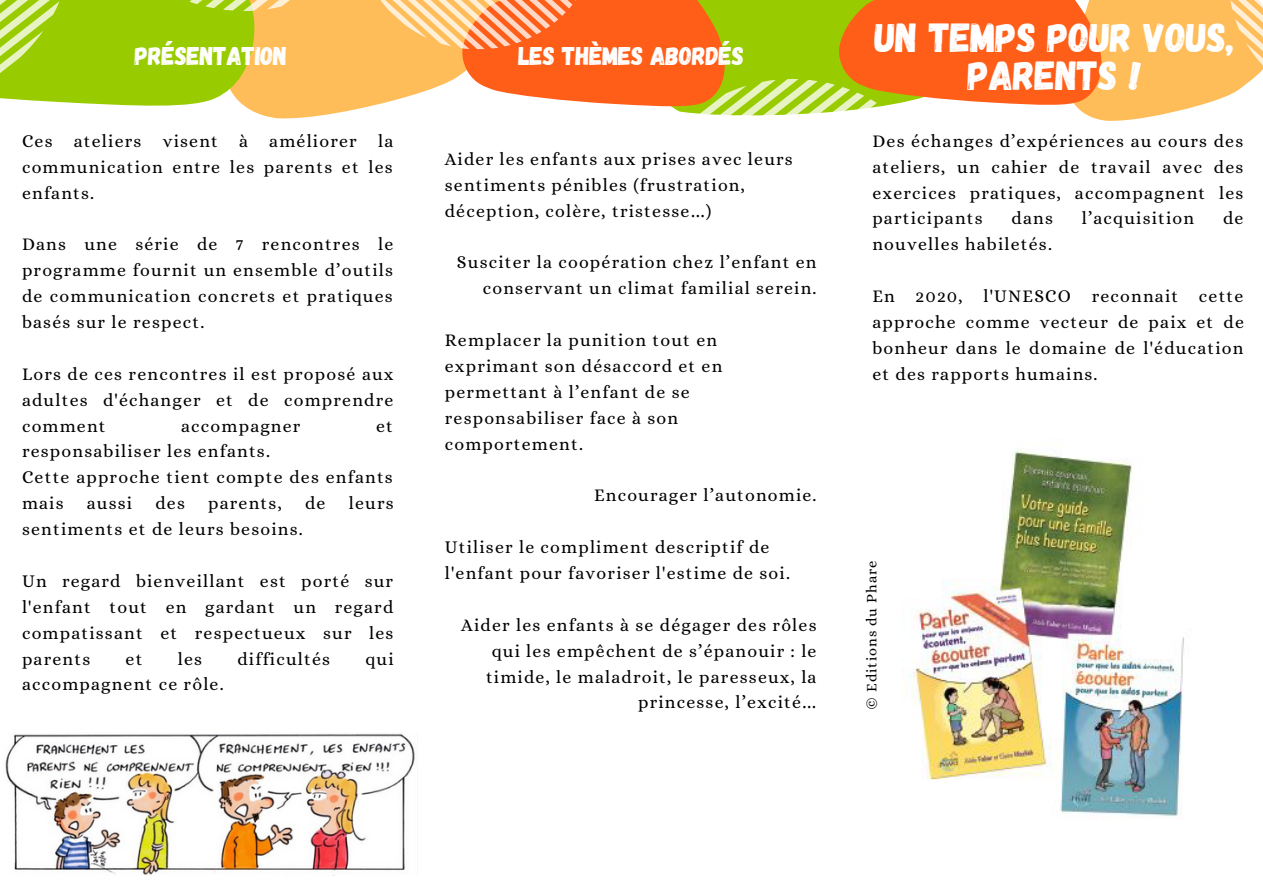
<style>
.page{position:relative;width:1263px;height:894px;background:#fff}
.page>*{position:absolute;margin:0;border:0;box-sizing:border-box;transform-origin:0 0}
.t1{font:40.5px/38.2px "Gagalin";letter-spacing:-.01em;color:#fff;text-align:center}
.t2{font:25.5px "Gagalin";letter-spacing:-.01em;color:#fff}
.t3{font:17.85px/25.8px "Alice";letter-spacing:.065em;color:#000;text-align:justify}
.t4{font:14.55px "Alice";letter-spacing:.065em;color:#000}
.s1{font-family:"Noto Sans Gurmukhi"}
</style>
<div class="page">
<div style="left:728px;top:0;width:108px;height:61px;background:#9c0"></div>
<svg style="left:836px;top:0;width:427px;height:121px;background:#fd984d"></svg>
<svg style="left:728px;top:61px;width:242px;height:60px"></svg>
<svg style="left:0;top:0;width:728px;height:119px;background:#e1b44c"></svg>
<img style="left:5px;top:734px;width:410px;height:141px">
<img style="left:911px;top:448px;width:273px;height:369px">
<h2 class="t2" style="left:135px;top:40px;width:154px">PRÉSENTATION</h2>
<p class="t3" style="left:22px;top:128px;width:373px">Ces ateliers visent à améliorer la communication entre les parents et les enfants.</p>
<p class="t3" style="left:22px;top:231px;width:373px">Dans une série de 7 rencontres le programme fournit un ensemble d’outils de communication concrets et pratiques basés sur le respect.</p>
<p class="t3" style="left:22px;top:360px;width:373px">Lors de ces rencontres il est proposé aux adultes d'échanger et de comprendre comment</p>
<p class="t3" style="left:181px;top:412px;width:121px">accompagner</p>
<p class="t3" style="left:376px;top:412px;width:18px">et</p>
<p class="t3" style="left:22px;top:438px;width:372px;text-align:left">responsabiliser les enfants.<br>Cette approche tient compte des enfants mais</p>
<p class="t3" style="left:87px;top:490px;width:47px">aussi</p>
<p class="t3" style="left:155px;top:490px;width:31px">des</p>
<p class="t3" style="left:208px;top:490px;width:75px">parents,</p>
<p class="t3" style="left:305px;top:490px;width:22px">de</p>
<p class="t3" style="left:349px;top:490px;width:46px">leurs</p>
<p class="t3" style="left:22px;top:516px;width:282px">sentiments et de leurs besoins.</p>
<p class="t3" style="left:22px;top:567px;width:373px">Un regard bienveillant est porté sur l'enfant tout en gardant un regard compatissant et respectueux sur les parents</p>
<p class="t3" style="left:126px;top:645px;width:18px">et</p>
<p class="t3" style="left:178px;top:645px;width:26px">les</p>
<p class="t3" style="left:237px;top:645px;width:94px">difficultés</p>
<p class="t3" style="left:365px;top:645px;width:30px">qui</p>
<p class="t3" style="left:22px;top:671px;width:203px">accompagnent ce rôle.</p>
<h2 class="t2" style="left:518px;top:40px;width:227px">LES THÈMES ABORDÉS</h2>
<p class="t3" style="left:445px;top:146px;width:350px;text-align:left">Aider les enfants aux prises avec leurs sentiments pénibles (frustration, déception, colère, tristesse<span class="s1">…</span>)</p>
<p class="t3" style="left:457px;top:249px;width:361px;text-align:right">Susciter la coopération chez l’enfant en conservant un climat familial serein.</p>
<p class="t3" style="left:445px;top:327px;width:279px;text-align:left">Remplacer la punition tout en exprimant son désaccord et en permettant à l’enfant de se responsabiliser face à son comportement.</p>
<p class="t3" style="left:594px;top:482px;width:224px">Encourager l’autonomie.</p>
<p class="t3" style="left:445px;top:534px;width:347px">Utiliser le compliment descriptif de l'enfant pour favoriser l'estime de soi.</p>
<p class="t3" style="left:461px;top:611px;width:357px;text-align:right">Aider les enfants à se dégager des rôles qui les empêchent de s’épanouir : le timide, le maladroit, le paresseux, la princesse, l’excité<span class="s1">…</span></p>
<h1 class="t1" style="left:875px;top:16px;width:361px">UN TEMPS POUR VOUS,<br>PARENTS !</h1>
<p class="t3" style="left:872px;top:128px;width:373px">Des échanges d’expériences au cours des ateliers, un cahier de travail avec des exercices pratiques, accompagnent les participants</p>
<p class="t3" style="left:1011px;top:205px;width:43px">dans</p>
<p class="t3" style="left:1082px;top:205px;width:114px">l’acquisition</p>
<p class="t3" style="left:1223px;top:205px;width:22px">de</p>
<p class="t3" style="left:872px;top:231px;width:181px">nouvelles habiletés.</p>
<p class="t3" style="left:872px;top:283px;width:373px">En 2020, l'UNESCO reconnait cette approche comme vecteur de paix et de bonheur dans le domaine de l'éducation et des rapports humains.</p>
<p class="t4" style="left:863px;top:709px;width:150px;rotate:-90deg">© Editions du Phare</p>
</div>
